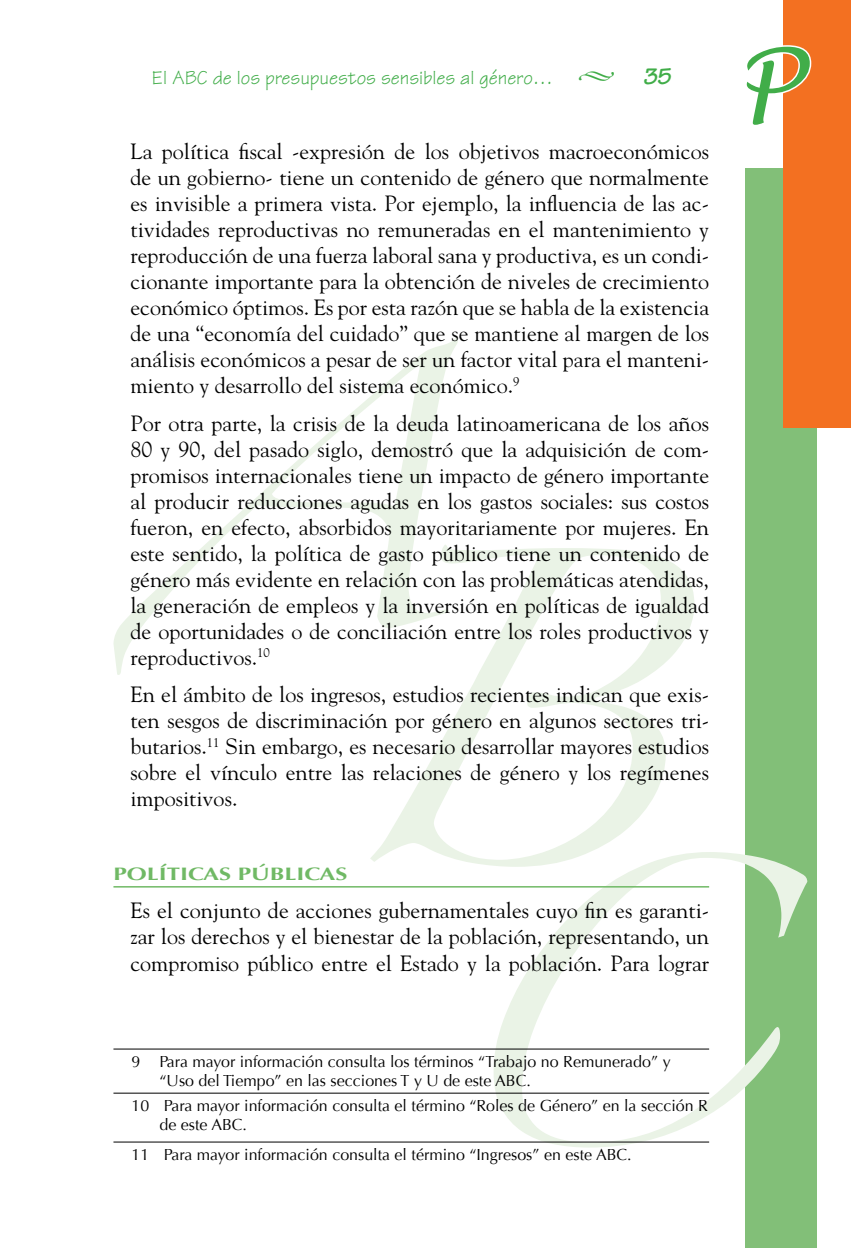
<style>
.page{position:relative;width:851px;height:1248px;background:#fff}
.page>*{position:absolute;margin:0;border:0;box-sizing:border-box;transform-origin:0 0}
.t1{font:italic 96px "Lucida Handwriting";color:#41ad49}
.t2{font:22px/26px "Goudy";color:#000;text-align:justify}
.t3{font:20px "Tekton";color:#41ad49}
.t4{font:700 18px "Optima";color:#70b965;scale:1.33 1}
.t5{font:16px/19.2px "Optima";color:#000}
.s1{font-weight:700;font-style:italic;font-size:24px}
</style>
<div class="page">
<div style="left:745px;top:168px;width:71px;height:1079px;background:#82bf78"></div>
<svg style="left:370px;top:548px;width:324px;height:318px"></svg>
<svg style="left:113px;top:338px;width:345px;height:337px"></svg>
<svg style="left:493px;top:852px;width:314px;height:295px"></svg>
<div style="left:782px;top:0;width:68px;height:427px;background:#f37021"></div>
<svg style="left:782px;top:44px;width:30px;height:84px"></svg>
<hr style="left:113px;top:886px;width:596px;height:1px;background:#70b965">
<hr style="left:113px;top:1048px;width:596px;height:1px;background:#000">
<hr style="left:113px;top:1092px;width:596px;height:1px;background:#000">
<hr style="left:113px;top:1141px;width:596px;height:1px;background:#000">
<p class="t3" style="left:152px;top:65px;width:506px">El ABC de los presupuestos sensibles al género… ◆ <span class="s1">35</span></p>
<p class="t2" style="left:130px;top:138px;width:580px">La política fiscal -expresión de los objetivos macroeconómicos de un gobierno- tiene un contenido de género que normalmente es invisible a primera vista. Por ejemplo, la influencia de las ac&shy;tividades reproductivas no remuneradas en el mantenimiento y reproducción de una fuerza laboral sana y productiva, es un condi&shy;cionante importante para la obtención de niveles de crecimiento económico óptimos. Es por esta razón que se habla de la existencia de una “economía del cuidado” que se mantiene al margen de los análisis económicos a pesar de ser un factor vital para el manteni&shy;miento y desarrollo del sistema económico.<sup>9</sup></p>
<p class="t2" style="left:130px;top:409px;width:580px">Por otra parte, la crisis de la deuda latinoamericana de los años 80 y 90, del pasado siglo, demostró que la adquisición de com&shy;promisos internacionales tiene un impacto de género importante al producir reducciones agudas en los gastos sociales: sus costos fueron, en efecto, absorbidos mayoritariamente por mujeres. En este sentido, la política de gasto público tiene un contenido de género más evidente en relación con las problemáticas atendidas, la generación de empleos y la inversión en políticas de igualdad de oportunidades o de conciliación entre los roles productivos y reproductivos.<sup>10</sup></p>
<p class="t2" style="left:130px;top:680px;width:580px">En el ámbito de los ingresos, estudios recientes indican que exis&shy;ten sesgos de discriminación por género en algunos sectores tri&shy;butarios.<sup>11</sup> Sin embargo, es necesario desarrollar mayores estudios sobre el vínculo entre las relaciones de género y los regímenes impositivos.</p>
<p class="t4" style="left:113px;top:863px;width:177px">POLÍTICAS PÚBLICAS</p>
<p class="t2" style="left:130px;top:896px;width:580px;line-height:26.8px">Es el conjunto de acciones gubernamentales cuyo fin es garanti&shy;zar los derechos y el bienestar de la población, representando, un compromiso público entre el Estado y la población. Para lograr</p>
<p class="t5" style="left:159px;top:1051px;width:512px;text-indent:-28px">9 Para mayor información consulta los términos “Trabajo no Remunerado” y “Uso del Tiempo” en las secciones T y U de este ABC.</p>
<p class="t5" style="left:159px;top:1095px;width:549px;text-indent:-28px">10 Para mayor información consulta el término “Roles de Género” en la sección R de este ABC.</p>
<p class="t5" style="left:131px;top:1144px;width:501px">11 Para mayor información consulta el término “Ingresos” en este ABC.</p>
<h1 class="t1" style="left:736px;top:26px;width:67px">P</h1>
</div>
